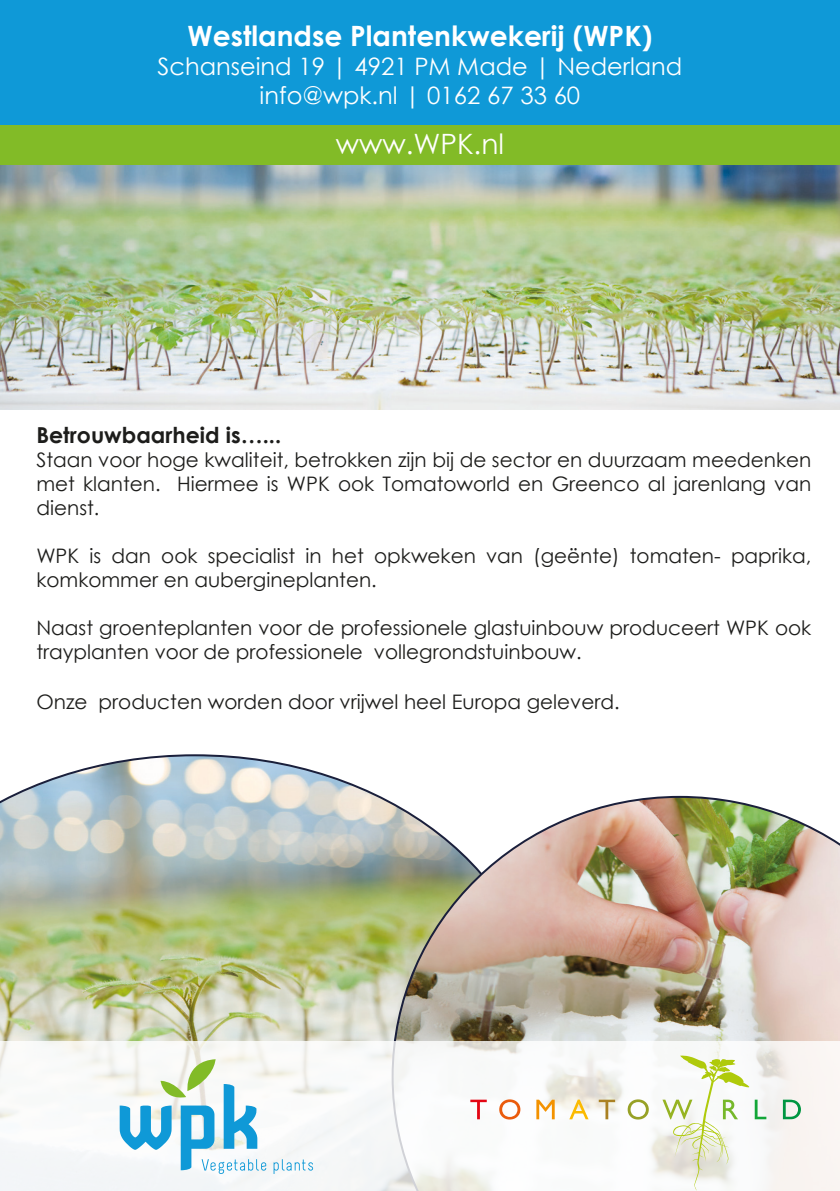
<style>
.page{position:relative;width:840px;height:1191px;background:#fff}
.page>*{position:absolute;margin:0;border:0;box-sizing:border-box;transform-origin:0 0}
.t1{font:700 28px "Century Gothic";color:#fff}
.t2{font:28px "Century Gothic";color:#fff}
.t3{font:24px "Century Gothic";color:#fff}
.t4{font:700 22px "Century Gothic";color:#1d1d1b}
.t5{font:20px/24px "Century Gothic";color:#1d1d1b}
</style>
<div class="page">
<img style="left:0;top:754px;width:391px;height:287px">
<img style="left:0;top:164px;width:839px;height:245px">
<div style="left:0;top:23px;width:839px;height:141px;background:#82bb27"></div>
<div style="left:0;top:0;width:839px;height:125px;background:#0f99d7"></div>
<img style="left:391px;top:796px;width:448px;height:245px">
<svg style="left:470px;top:1099px;width:16px;height:20px"></svg>
<svg style="left:499px;top:1099px;width:21px;height:20px"></svg>
<svg style="left:536px;top:1099px;width:18px;height:20px"></svg>
<svg style="left:569px;top:1099px;width:19px;height:20px"></svg>
<svg style="left:598px;top:1099px;width:16px;height:20px"></svg>
<svg style="left:627px;top:1099px;width:21px;height:20px"></svg>
<svg style="left:782px;top:1099px;width:18px;height:20px"></svg>
<svg style="left:662px;top:1055px;width:104px;height:136px"></svg>
<svg style="left:120px;top:1059px;width:193px;height:115px"></svg>
<p class="t1" style="left:187px;top:15px;width:466px">Westlandse Plantenkwekerij (WPK)</p>
<p class="t3" style="left:157px;top:50px;width:526px">Schanseind 19 | 4921 PM Made | Nederland</p>
<p class="t3" style="left:259px;top:79px;width:322px">info@wpk.nl | 0162 67 33 60</p>
<p class="t2" style="left:336px;top:124px;width:169px">www.WPK.nl</p>
<p class="t4" style="left:36px;top:418px;width:246px">Betrouwbaarheid is…...</p>
<p class="t5" style="left:36px;top:447px;width:776px;text-align:justify">Staan voor hoge kwaliteit, betrokken zijn bij de sector en duurzaam meedenken met klanten. Hiermee is WPK ook Tomatoworld en Greenco al jarenlang van dienst.</p>
<p class="t5" style="left:36px;top:543px;width:776px">WPK is dan ook specialist in het opkweken van (geënte) tomaten- paprika, komkommer en aubergineplanten.</p>
<p class="t5" style="left:36px;top:615px;width:776px">Naast groenteplanten voor de professionele glastuinbouw produceert WPK ook trayplanten voor de professionele vollegrondstuinbouw.</p>
<p class="t5" style="left:36px;top:690px;width:584px">Onze producten worden door vrijwel heel Europa geleverd.</p>
</div>
